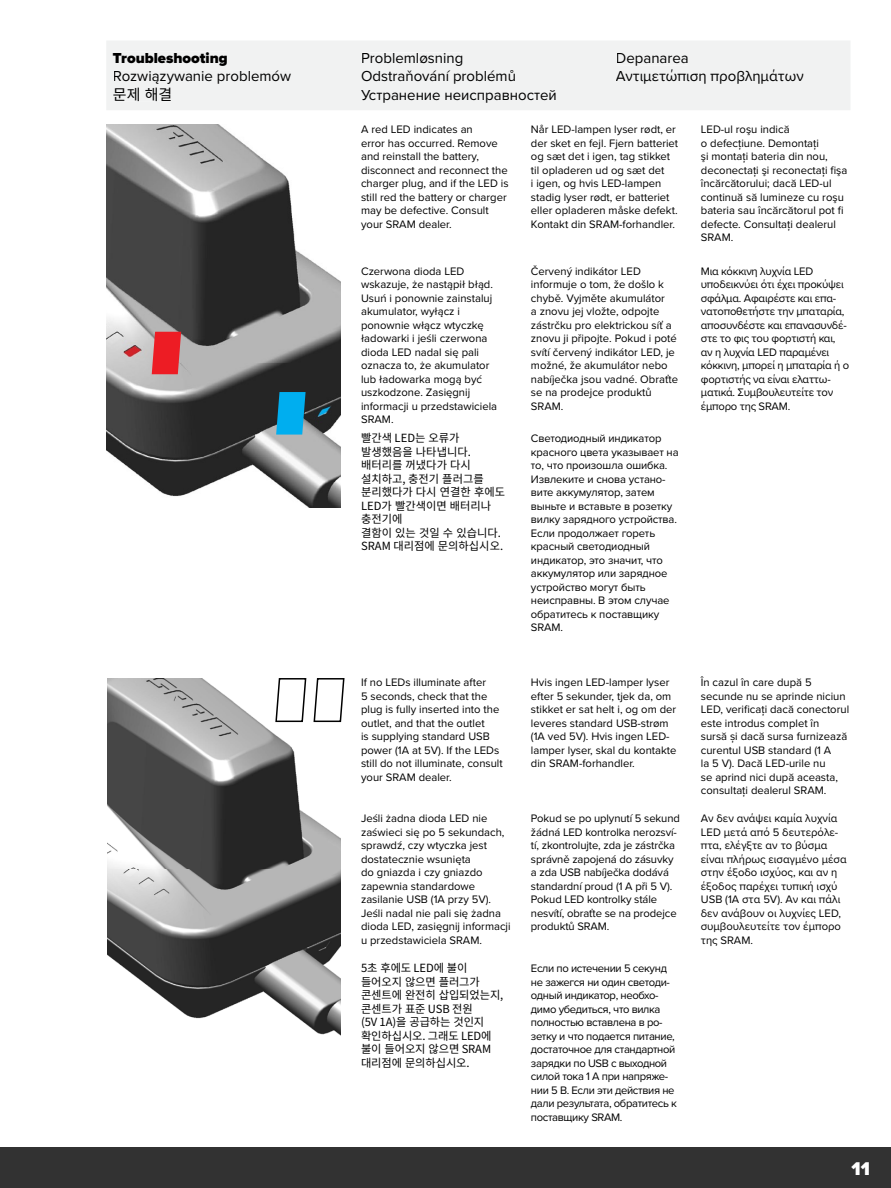
<style>
.page{position:relative;width:891px;height:1188px;background:#fff}
.page>*{position:absolute;margin:0;border:0;box-sizing:border-box;transform-origin:0 0}
.t1{font:900 19.2px "Proxima Nova";color:#fff}
.t2{font:15px "Proxima Nova";color:#000}
.t3{font:900 15px "Proxima Nova";color:#000}
.t4{font:15px "Noto Sans CJ Kkr";color:#000}
.t5{font:11.25px/13.5px "Proxima Nova";color:#000}
.t6{font:11.25px/13.5px "Proxima Nova";letter-spacing:-.03em;color:#000}
.t7{font:11.25px/13.5px "Proxima Nova";letter-spacing:-.02em;color:#000}
.t8{font:11.25px/13.5px "Noto Sans CJ Kkr";color:#000}
</style>
<div class="page">
<div style="left:0;top:1148px;width:891px;height:40px;background:#323232"></div>
<img style="left:106px;top:124px;width:235px;height:383px">
<img style="left:108px;top:679px;width:233px;height:357px">
<svg style="left:313px;top:678px;width:32px;height:45px"></svg>
<svg style="left:276px;top:392px;width:30px;height:43px"></svg>
<svg style="left:275px;top:678px;width:32px;height:45px"></svg>
<svg style="left:152px;top:332px;width:29px;height:42px"></svg>
<div style="left:106px;top:41px;width:744px;height:69px;background:#f1f2f2"></div>
<div style="left:113px;top:52px;width:114px;height:13px;background:#f1f2f2"></div>
<div style="left:362px;top:53px;width:100px;height:12px;background:#f1f2f2"></div>
<div style="left:617px;top:53px;width:71px;height:12px;background:#f1f2f2"></div>
<div style="left:114px;top:71px;width:177px;height:13px;background:#f1f2f2"></div>
<div style="left:362px;top:70px;width:154px;height:14px;background:#f1f2f2"></div>
<div style="left:616px;top:70px;width:188px;height:14px;background:#f1f2f2"></div>
<div style="left:114px;top:88px;width:57px;height:13px;background:#f1f2f2"></div>
<div style="left:361px;top:90px;width:195px;height:13px;background:#f1f2f2"></div>
<h2 class="t3" style="left:113px;top:49px;width:116px">Troubleshooting</h2>
<h2 class="t2" style="left:361px;top:49px;width:104px">Problemløsning</h2>
<h2 class="t2" style="left:616px;top:49px;width:74px">Depanarea</h2>
<h2 class="t2" style="left:113px;top:67px;width:180px">Rozwiązywanie problemów</h2>
<h2 class="t2" style="left:361px;top:67px;width:156px">Odstraňování problémů</h2>
<h2 class="t2" style="left:616px;top:67px;width:189px">Αντιμετώπιση προβλημάτων</h2>
<h2 class="t4" style="left:113px;top:86px;width:61px">문제 해결</h2>
<h2 class="t2" style="left:361px;top:86px;width:197px">Устранение неисправностей</h2>
<p class="t5" style="left:361px;top:123px;width:149px">A red LED indicates an<br>error has occurred. Remove and reinstall the battery, disconnect and reconnect the charger plug, and if the LED is still red the battery or charger may be defective. Consult your SRAM dealer.</p>
<p class="t5" style="left:531px;top:123px;width:149px">Når LED-lampen lyser rødt, er der sket en fejl. Fjern batteriet og sæt det i igen, tag stikket til opladeren ud og sæt det<br>i igen, og hvis LED-lampen stadig lyser rødt, er batteriet eller opladeren måske defekt.<br>Kontakt din SRAM-forhandler.</p>
<p class="t5" style="left:701px;top:123px;width:148px">LED-ul roşu indică<br>o defecţiune. Demontaţi<br>şi montaţi bateria din nou, deconectaţi şi reconectaţi fişa încărcătorului; dacă LED-ul continuă să lumineze cu roşu bateria sau încărcătorul pot fi defecte. Consultaţi dealerul<br>SRAM.</p>
<p class="t5" style="left:361px;top:264px;width:138px">Czerwona dioda LED wskazuje, że nastąpił błąd.<br>Usuń i ponownie zainstaluj akumulator, wyłącz i ponownie włącz wtyczkę ładowarki i jeśli czerwona dioda LED nadal się pali oznacza to, że akumulator lub ładowarka mogą być uszkodzone. Zasięgnij informacji u przedstawiciela<br>SRAM.</p>
<p class="t5" style="left:531px;top:264px;width:149px">Červený indikátor LED informuje o tom, že došlo k chybě. Vyjměte akumulátor<br>a znovu jej vložte, odpojte zástrčku pro elektrickou síť a znovu ji připojte. Pokud i poté svítí červený indikátor LED, je možné, že akumulátor nebo nabíječka jsou vadné. Obraťte se na prodejce produktů<br>SRAM.</p>
<p class="t7" style="left:701px;top:264px;width:150px">Μια κόκκινη λυχνία LED υποδεικνύει ότι έχει προκύψει σφάλμα. Αφαιρέστε και επα&shy;νατοποθετήστε την μπαταρία, αποσυνδέστε και επανασυνδέ&shy;στε το φις του φορτιστή και, αν η λυχνία LED παραμένει κόκκινη, μπορεί η μπαταρία ή ο φορτιστής να είναι ελαττω&shy;ματικά. Συμβουλευτείτε τον έμπορο της SRAM.</p>
<p class="t8" style="left:361px;top:432px;width:145px">빨간색 LED는 오류가 발생했음을 나타냅니다. 배터리를 꺼냈다가 다시 설치하고, 충전기 플러그를 분리했다가 다시 연결한 후에도<br>LED가 빨간색이면 배터리나 충전기에<br>결함이 있는 것일 수 있습니다.<br>SRAM 대리점에 문의하십시오.</p>
<p class="t5" style="left:531px;top:432px;width:149px">Светодиодный индикатор красного цвета указывает на то, что произошла ошибка.<br>Извлеките и снова устано&shy;вите аккумулятор, затем выньте и вставьте в розетку вилку зарядного устройства.<br>Если продолжает гореть красный светодиодный индикатор, это значит, что аккумулятор или зарядное устройство могут быть неисправны. В этом случае обратитесь к поставщику<br>SRAM.</p>
<p class="t5" style="left:361px;top:676px;width:143px">If no LEDs illuminate after<br>5 seconds, check that the plug is fully inserted into the outlet, and that the outlet<br>is supplying standard USB power (1A at 5V). If the LEDs still do not illuminate, consult your SRAM dealer.</p>
<p class="t5" style="left:531px;top:676px;width:147px">Hvis ingen LED-lamper lyser efter 5 sekunder, tjek da, om stikket er sat helt i, og om der leveres standard USB-strøm (1A ved 5V). Hvis ingen LED&shy;lamper lyser, skal du kontakte din SRAM-forhandler.</p>
<p class="t5" style="left:701px;top:676px;width:150px">În cazul în care după 5 secunde nu se aprinde niciun<br>LED, verificați dacă conectorul este introdus complet în<br>sursă și dacă sursa furnizează curentul USB standard (1 A<br>la 5 V). Dacă LED-urile nu<br>se aprind nici după aceasta, consultați dealerul SRAM.</p>
<p class="t5" style="left:361px;top:812px;width:151px">Jeśli żadna dioda LED nie zaświeci się po 5 sekundach, sprawdź, czy wtyczka jest dostatecznie wsunięta<br>do gniazda i czy gniazdo zapewnia standardowe zasilanie USB (1A przy 5V).<br>Jeśli nadal nie pali się żadna dioda LED, zasięgnij informacji u przedstawiciela SRAM.</p>
<p class="t5" style="left:531px;top:812px;width:150px">Pokud se po uplynutí 5 sekund žádná LED kontrolka nerozsví&shy;tí, zkontrolujte, zda je zástrčka správně zapojená do zásuvky a zda USB nabíječka dodává standardní proud (1 A při 5 V).<br>Pokud LED kontrolky stále nesvítí, obraťte se na prodejce produktů SRAM.</p>
<p class="t5" style="left:701px;top:812px;width:147px">Αν δεν ανάψει καμία λυχνία<br>LED μετά από 5 δευτερόλε&shy;πτα, ελέγξτε αν το βύσμα είναι πλήρως εισαγμένο μέσα στην έξοδο ισχύος, και αν η έξοδος παρέχει τυπική ισχύ<br>USB (1A στα 5V). Αν και πάλι δεν ανάβουν οι λυχνίες LED, συμβουλευτείτε τον έμπορο της SRAM.</p>
<p class="t8" style="left:361px;top:962px;width:144px">5초 후에도 LED에 불이 들어오지 않으면 플러그가 콘센트에 완전히 삽입되었는지, 콘센트가 표준 USB 전원<br>(5V 1A)을 공급하는 것인지 확인하십시오. 그래도 LED에 불이 들어오지 않으면 SRAM 대리점에 문의하십시오.</p>
<p class="t6" style="left:531px;top:962px;width:148px">Если по истечении 5 секунд не зажегся ни один светоди&shy;одный индикатор, необхо&shy;димо убедиться, что вилка полностью вставлена в ро&shy;зетку и что подается питание, достаточное для стандартной зарядки по USB с выходной силой тока 1 А при напряже&shy;нии 5 В. Если эти действия не дали результата, обратитесь к поставщику SRAM.</p>
<h1 class="t1" style="left:852px;top:1157px;width:20px">11</h1>
</div>
